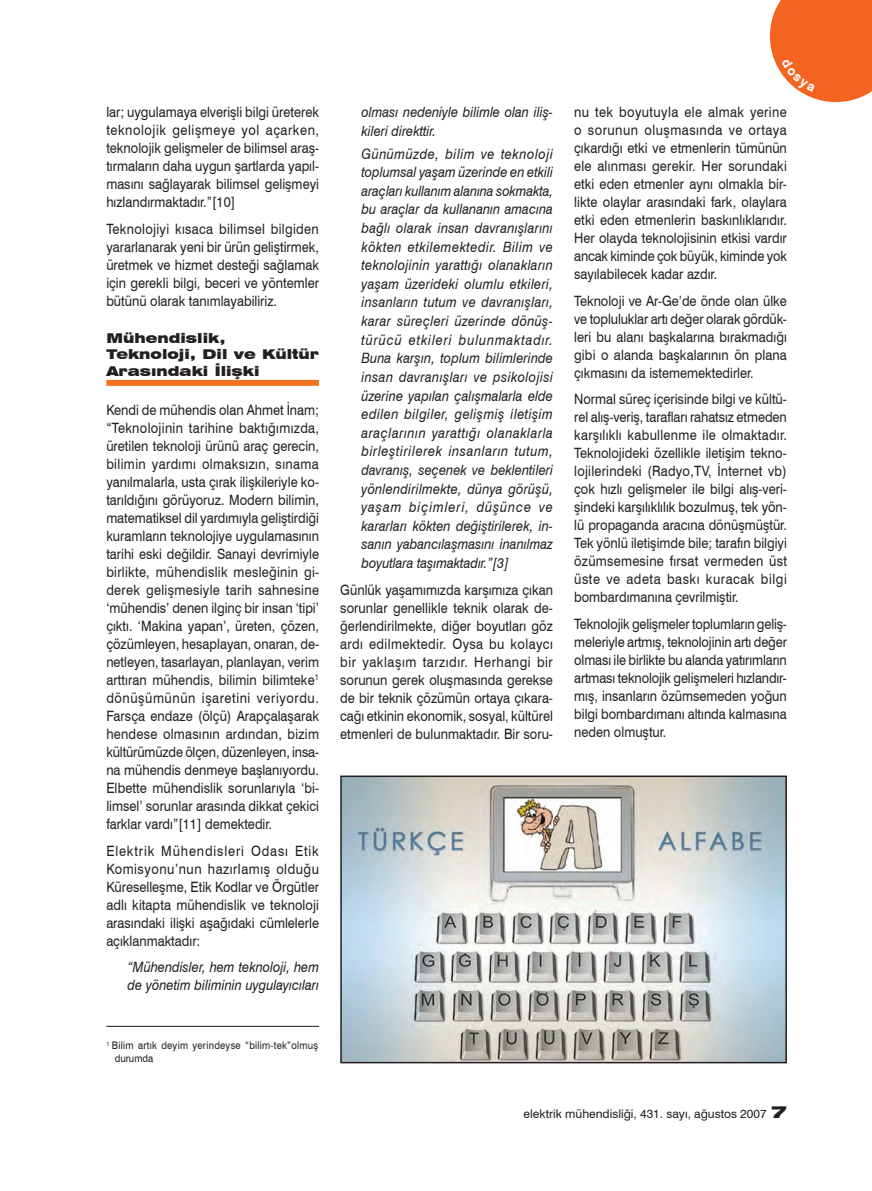
<style>
.page{position:relative;width:872px;height:1191px;background:#fff}
.page>*{position:absolute;margin:0;border:0;box-sizing:border-box;transform-origin:0 0}
.Paragraph_Style_Body{font:14.25px/18px "Swiss 721 BT";color:#231f20;text-align:justify;scale:.9 1}
.Paragraph_Style_Caption{font:italic 14.25px/18.6px "Swiss 721 BT";color:#231f20;scale:.9 1}
.Paragraph_Style_Subhead1{font:900 expanded 13.5px/16.2px "Swiss 721 BT";color:#231f20}
.t1{font:12px "Swiss 721 BT";color:#231f20}
.Dipnot{font:10.5px/12.6px "Swiss 721 BT";letter-spacing:.025em;color:#231f20;scale:.9 1}
.s1{font-weight:900;font-stretch:expanded;font-size:16.5px}
</style>
<div class="page">
<div style="left:106px;top:380px;width:213px;height:6px;background:#f47321"></div>
<hr style="left:106px;top:1026px;width:213px;height:1px;background:#19191d">
<img style="left:343px;top:778px;width:441px;height:282px">
<div style="left:340px;top:775px;width:447px;height:288px;border:2px solid #231f20"></div>
<svg style="left:770px;top:0;width:102px;height:102px;background:#f4763a"></svg>
<p class="Paragraph_Style_Body" style="left:106px;top:103px;width:238px">lar; uygulamaya elverişli bilgi üreterek teknolojik gelişmeye yol açarken, teknolojik gelişmeler de bilimsel araş&shy;tırmaların daha uygun şartlarda yapıl&shy;masını sağlayarak bilimsel gelişmeyi hızlandırmaktadır.”[10]</p>
<p class="Paragraph_Style_Body" style="left:106px;top:219px;width:238px">Teknolojiyi kısaca bilimsel bilgiden yararlanarak yeni bir ürün geliştirmek, üretmek ve hizmet desteği sağlamak için gerekli bilgi, beceri ve yöntemler bütünü olarak tanımlayabiliriz.</p>
<p class="Paragraph_Style_Subhead1" style="left:106px;top:330px;width:214px">Mühendislik,<br>Teknoloji, Dil ve Kültür<br>Arasındaki İlişki</p>
<p class="Paragraph_Style_Body" style="left:106px;top:401px;width:238px">Kendi de mühendis olan Ahmet İnam; “Teknolojinin tarihine baktığımızda, üretilen teknoloji ürünü araç gerecin, bilimin yardımı olmaksızın, sınama yanılmalarla, usta çırak ilişkileriyle ko&shy;tarıldığını görüyoruz. Modern bilimin, matematiksel dil yardımıyla geliştirdiği kuramların teknolojiye uygulamasının tarihi eski değildir. Sanayi devrimiyle birlikte, mühendislik mesleğinin gi&shy;derek gelişmesiyle tarih sahnesine ‘mühendis’ denen ilginç bir insan ‘tipi’ çıktı. ‘Makina yapan’, üreten, çözen, çözümleyen, hesaplayan, onaran, de&shy;netleyen, tasarlayan, planlayan, verim arttıran mühendis, bilimin bilimteke<sup>1 </sup>dönüşümünün işaretini veriyordu.<br>Farsça endaze (ölçü) Arapçalaşarak hendese olmasının ardından, bizim kültürümüzde ölçen, düzenleyen, insa&shy;na mühendis denmeye başlanıyordu.<br>Elbette mühendislik sorunlarıyla ‘bi&shy;limsel’ sorunlar arasında dikkat çekici farklar vardı”[11] demektedir.</p>
<p class="Paragraph_Style_Body" style="left:106px;top:841px;width:238px">Elektrik Mühendisleri Odası Etik Komisyonu’nun hazırlamış olduğu Küreselleşme, Etik Kodlar ve Örgütler adlı kitapta mühendislik ve teknoloji arasındaki ilişki aşağıdaki cümlelerle açıklanmaktadır:</p>
<p class="Paragraph_Style_Caption" style="left:128px;top:958px;width:214px;line-height:18px">“Mühendisler, hem teknoloji, hem de yönetim biliminin uygulayıcıları</p>
<p class="Dipnot" style="left:115px;top:1039px;width:227px;text-indent:-9px"><sup>1</sup> Bilim artık deyim yerindeyse “bilim-tek”olmuş durumda</p>
<p class="Paragraph_Style_Caption" style="left:361px;top:103px;width:214px">olması nedeniyle bilimle olan iliş&shy;kileri direkttir.</p>
<p class="Paragraph_Style_Caption" style="left:361px;top:144px;width:214px;text-align:justify">Günümüzde, bilim ve teknoloji toplumsal yaşam üzerinde en etkili araçları kullanım alanına sokmakta, bu araçlar da kullananın amacına bağlı olarak insan davranışlarını kökten etkilemektedir. Bilim ve teknolojinin yarattığı olanakların yaşam üzerideki olumlu etkileri, insanların tutum ve davranışları, karar süreçleri üzerinde dönüş&shy;türücü etkileri bulunmaktadır.<br>Buna karşın, toplum bilimlerinde insan davranışları ve psikolojisi üzerine yapılan çalışmalarla elde edilen bilgiler, gelişmiş iletişim araçlarının yarattığı olanaklarla birleştirilerek insanların tutum, davranış, seçenek ve beklentileri yönlendirilmekte, dünya görüşü, yaşam biçimleri, düşünce ve kararları kökten değiştirilerek, in&shy;sanın yabancılaşmasını inanılmaz boyutlara taşımaktadır.”[3]</p>
<p class="Paragraph_Style_Body" style="left:340px;top:580px;width:238px">Günlük yaşamımızda karşımıza çıkan sorunlar genellikle teknik olarak de&shy;ğerlendirilmekte, diğer boyutları göz ardı edilmektedir. Oysa bu kolaycı bir yaklaşım tarzıdır. Herhangi bir sorunun gerek oluşmasında gerekse de bir teknik çözümün ortaya çıkara&shy;cağı etkinin ekonomik, sosyal, kültürel etmenleri de bulunmaktadır. Bir soru-</p>
<p class="Paragraph_Style_Body" style="left:574px;top:103px;width:238px">nu tek boyutuyla ele almak yerine o sorunun oluşmasında ve ortaya çıkardığı etki ve etmenlerin tümünün ele alınması gerekir. Her sorundaki etki eden etmenler aynı olmakla bir&shy;likte olaylar arasındaki fark, olaylara etki eden etmenlerin baskınlıklarıdır.<br>Her olayda teknolojisinin etkisi vardır ancak kiminde çok büyük, kiminde yok sayılabilecek kadar azdır.</p>
<p class="Paragraph_Style_Body" style="left:574px;top:291px;width:238px">Teknoloji ve Ar-Ge’de önde olan ülke ve topluluklar artı değer olarak gördük&shy;leri bu alanı başkalarına bırakmadığı gibi o alanda başkalarının ön plana çıkmasını da istememektedirler.</p>
<p class="Paragraph_Style_Body" style="left:574px;top:390px;width:238px">Normal süreç içerisinde bilgi ve kültü&shy;rel alış-veriş, tarafları rahatsız etmeden karşılıklı kabullenme ile olmaktadır.<br>Teknolojideki özellikle iletişim tekno&shy;lojilerindeki (Radyo,TV, İnternet vb) çok hızlı gelişmeler ile bilgi alış-veri&shy;şindeki karşılıklılık bozulmuş, tek yön&shy;lü propaganda aracına dönüşmüştür.<br>Tek yönlü iletişimde bile; tarafın bilgiyi özümsemesine fırsat vermeden üst üste ve adeta baskı kuracak bilgi bombardımanına çevrilmiştir.</p>
<p class="Paragraph_Style_Body" style="left:574px;top:614px;width:238px">Teknolojik gelişmeler toplumların geliş&shy;meleriyle artmış, teknolojinin artı değer olması ile birlikte bu alanda yatırımların artması teknolojik gelişmeleri hızlandır&shy;mış, insanların özümsemeden yoğun bilgi bombardımanı altında kalmasına neden olmuştur.</p>
<p class="t1" style="left:523px;top:1106px;width:265px">elektrik mühendisliği, 431. sayı, ağustos 2007 <span class="s1">7</span></p>
</div>
